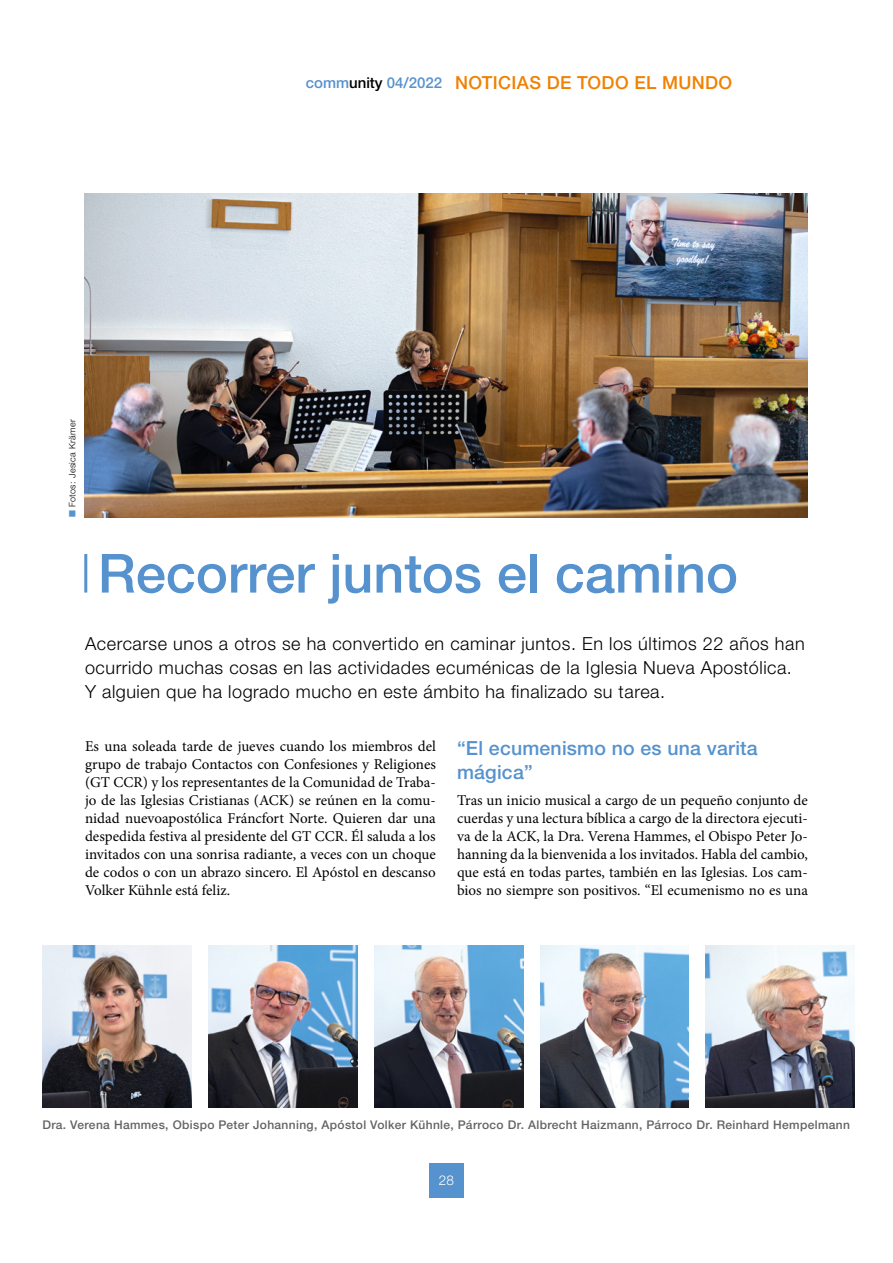
<style>
.page{position:relative;width:893px;height:1263px;background:#fff}
.page>*{position:absolute;margin:0;border:0;box-sizing:border-box;transform-origin:0 0}
.t1{font:500 54px "Helvetica Neue LTW1 G";color:#5692ce}
.t2{font:500 19.5px/24px "Helvetica Neue LTW1 G";letter-spacing:.01em;color:#5692ce}
.t3{font:300 18px/24px "Helvetica Neue LTW1 G";letter-spacing:.03em;color:#000}
.t4{font:500 18px "Helvetica Neue LTW1 G";letter-spacing:.02em;color:#f08100}
.t5{font:15px/18px "Minion Pro";color:#000;text-align:justify}
.t6{font:300 13.5px "Helvetica Neue LTW1 G";color:#fff}
.t7{font:500 12px "Helvetica Neue LTW1 G";letter-spacing:.03em;color:#646363}
.t8{font:300 9px "Helvetica Neue LTW1 G";letter-spacing:.04em;color:#000}
.s1{font-size:15px;color:#5692ce}
.s2{font-size:15px;color:#000}
.s3{color:#5692ce}
</style>
<div class="page">
<div style="left:429px;top:1163px;width:34px;height:34px;background:#5692ce"></div>
<hr style="left:84px;top:554px;width:3px;height:39px;background:#5692ce">
<img style="left:43px;top:946px;width:148px;height:161px">
<img style="left:208px;top:946px;width:149px;height:162px">
<img style="left:374px;top:946px;width:149px;height:161px">
<img style="left:540px;top:946px;width:149px;height:161px">
<img style="left:706px;top:946px;width:149px;height:161px">
<img style="left:84px;top:193px;width:724px;height:324px">
<p class="t4" style="left:306px;top:72px;width:428px"><span class="s1">comm</span><span class="s2">unity</span> <span class="s1">04/2022</span> NOTICIAS DE TODO EL MUNDO</p>
<p class="t8" style="left:67px;top:517px;width:100px;rotate:-90deg"><span class="s3">■</span> Fotos: Jesica Krämer</p>
<h1 class="t1" style="left:98px;top:541px;width:642px">Recorrer juntos el camino</h1>
<p class="t3" style="left:85px;top:631px;width:721px">Acercarse unos a otros se ha convertido en caminar juntos. En los últimos 22 años han ocurrido muchas cosas en las actividades ecuménicas de la Iglesia Nueva Apostólica.<br>Y alguien que ha logrado mucho en este ámbito ha finalizado su tarea.</p>
<p class="t5" style="left:85px;top:737px;width:352px">Es una soleada tarde de jueves cuando los miembros del grupo de trabajo Contactos con Confesiones y Religiones (GT CCR) y los representantes de la Comunidad de Traba&shy;jo de las Iglesias Cristianas (ACK) se reúnen en la comu&shy;nidad nuevoapostólica Fráncfort Norte. Quieren dar una despedida festiva al presidente del GT CCR. Él saluda a los invitados con una sonrisa radiante, a veces con un choque de codos o con un abrazo sincero. El Apóstol en descanso Volker Kühnle está feliz.</p>
<h2 class="t2" style="left:457px;top:736px;width:302px">“El ecumenismo no es una varita mágica”</h2>
<p class="t5" style="left:457px;top:791px;width:352px">Tras un inicio musical a cargo de un pequeño conjunto de cuerdas y una lectura bíblica a cargo de la directora ejecuti&shy;va de la ACK, la Dra. Verena Hammes, el Obispo Peter Jo&shy;hanning da la bienvenida a los invitados. Habla del cambio, que está en todas partes, también en las Iglesias. Los cam&shy;bios no siempre son positivos. “El ecumenismo no es una</p>
<p class="t7" style="left:43px;top:1118px;width:809px">Dra. Verena Hammes, Obispo Peter Johanning, Apóstol Volker Kühnle, Párroco Dr. Albrecht Haizmann, Párroco Dr. Reinhard Hempelmann</p>
<p class="t6" style="left:439px;top:1172px;width:17px">28</p>
</div>
